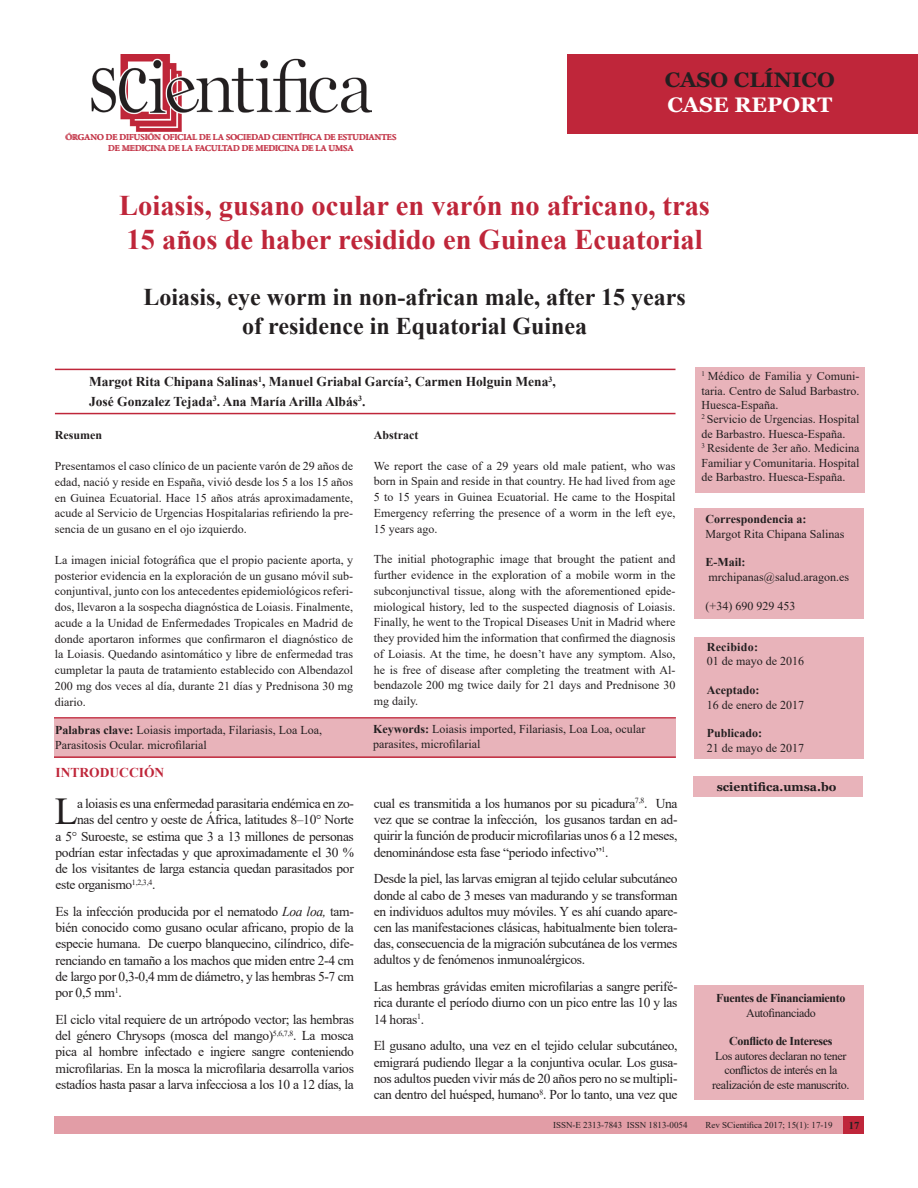
<style>
.page{position:relative;width:918px;height:1188px;background:#fff}
.page>*{position:absolute;margin:0;border:0;box-sizing:border-box;transform-origin:0 0}
.t1{font:37.95px "Times New Roman";color:#231f20}
.t2{font:700 28.5px/34.2px "Times New Roman";color:#bf263a}
.t3{font:700 24px "Times New Roman";color:#231f20}
.t4{font:700 21px "Georgia";color:#231f20}
.t5{font:700 21px "Georgia";color:#fff}
.t6{font:13.5px/16.2px "Times New Roman";letter-spacing:-.025em;color:#231f20;text-align:justify}
.t7{font:700 13.5px/19.5px "Times New Roman";color:#231f20}
.t8{font:700 13.5px "Times New Roman";color:#bf263a}
.t9{font:12px/15.8px "Times New Roman";color:#231f20;text-align:justify}
.t10{font:12px "Times New Roman";letter-spacing:-.03em;color:#231f20}
.t11{font:700 12px "Times New Roman";color:#231f20}
.t12{font:700 12px "Times New Roman";letter-spacing:-.03em;color:#231f20}
.t13{font:700 12px "Georgia";color:#231f20}
.t14{font:700 12px "Times New Roman";letter-spacing:.02em;color:#231f20}
.t15{font:700 10.5px "Times New Roman";color:#231f20}
.t16{font:9px "Minion Pro";color:#bf263a}
.t17{font:9px "Times New Roman";color:#231f20}
.s1{font-weight:700}
.s2{font-style:italic}
</style>
<div class="page">
<div style="left:54px;top:1117px;width:810px;height:17px;background:#e29da6"></div>
<div style="left:568px;top:54px;width:350px;height:79px;background:#bf263a"></div>
<img style="left:91px;top:54px;width:279px;height:78px">
<hr style="left:55px;top:413px;width:621px;height:1px;background:#bf263a">
<hr style="left:55px;top:369px;width:621px;height:1px;background:#bf263a">
<div style="left:694px;top:508px;width:170px;height:111px;background:#e8b3ba"></div>
<div style="left:694px;top:638px;width:170px;height:121px;background:#e8b3ba"></div>
<div style="left:694px;top:776px;width:169px;height:20px;background:#e8b3ba"></div>
<div style="left:695px;top:368px;width:170px;height:125px;background:#e8b3ba"></div>
<hr style="left:54px;top:717px;width:622px;height:2px;background:#bf263a">
<hr style="left:54px;top:756px;width:622px;height:2px;background:#bf263a">
<div style="left:55px;top:719px;width:621px;height:37px;background:#e8b3ba"></div>
<div style="left:694px;top:986px;width:170px;height:114px;background:#e8b3ba"></div>
<p class="t16" style="left:65px;top:131px;width:332px">ÓRGANO DE DIFUSIÓN OFICIAL DE LA SOCIEDAD CIENTÍFICA DE ESTUDIANTES</p>
<p class="t16" style="left:108px;top:142px;width:247px">DE MEDICINA DE LA FACULTAD DE MEDICINA DE LA UMSA</p>
<p class="t4" style="left:665px;top:66px;width:172px">CASO CLÍNICO</p>
<p class="t5" style="left:667px;top:91px;width:166px">CASE REPORT</p>
<p class="t2" style="left:119px;top:188px;width:592px">Loiasis, gusano ocular en varón no africano, tras<br>15 años de haber residido en Guinea Ecuatorial</p>
<p class="t3" style="left:144px;top:280px;width:544px">Loiasis, eye worm in non-african male, after 15 years</p>
<p class="t3" style="left:242px;top:309px;width:346px">of residence in Equatorial Guinea</p>
<p class="t7" style="left:89px;top:371px;width:468px">Margot Rita Chipana Salinas<sup>1</sup>, Manuel Griabal García<sup>2</sup>, Carmen Holguin Mena<sup>3</sup>,<br>José Gonzalez Tejada<sup>3</sup>. Ana María Arilla Albás<sup>3</sup>.</p>
<p class="t9" style="left:702px;top:369px;width:159px;line-height:14.4px"><sup>1</sup> Médico de Familia y Comuni&shy;taria. Centro de Salud Barbastro.<br>Huesca-España.</p>
<p class="t9" style="left:702px;top:412px;width:159px;line-height:14.4px"><sup>2</sup> Servicio de Urgencias. Hospital de Barbastro. Huesca-España.</p>
<p class="t9" style="left:702px;top:441px;width:159px;line-height:14.4px"><sup>3</sup> Residente de 3er año. Medicina Familiar y Comunitaria. Hospital de Barbastro. Huesca-España.</p>
<p class="t11" style="left:374px;top:426px;width:46px">Abstract</p>
<p class="t9" style="left:374px;top:457px;width:303px">We report the case of a 29 years old male patient, who was born in Spain and reside in that country. He had lived from age 5 to 15 years in Guinea Ecuatorial. He came to the Hospital Emergency referring the presence of a worm in the left eye, 15 years ago.</p>
<p class="t9" style="left:374px;top:551px;width:303px">The initial photographic image that brought the patient and further evidence in the exploration of a mobile worm in the subconjunctival tissue, along with the aforementioned epide&shy;miological history, led to the suspected diagnosis of Loiasis.<br>Finally, he went to the Tropical Diseases Unit in Madrid where they provided him the information that confirmed the diagnosis of Loiasis. At the time, he doesn’t have any symptom. Also, he is free of disease after completing the treatment with Al&shy;bendazole 200 mg twice daily for 21 days and Prednisone 30 mg daily.</p>
<p class="t11" style="left:55px;top:427px;width:49px">Resumen</p>
<p class="t9" style="left:55px;top:458px;width:300px">Presentamos el caso clínico de un paciente varón de 29 años de edad, nació y reside en España, vivió desde los 5 a los 15 años en Guinea Ecuatorial. Hace 15 años atrás aproximadamente, acude al Servicio de Urgencias Hospitalarias refiriendo la pre&shy;sencia de un gusano en el ojo izquierdo.</p>
<p class="t9" style="left:55px;top:552px;width:300px">La imagen inicial fotográfica que el propio paciente aporta, y posterior evidencia en la exploración de un gusano móvil sub&shy;conjuntival, junto con los antecedentes epidemiológicos referi&shy;dos, llevaron a la sospecha diagnóstica de Loiasis. Finalmente, acude a la Unidad de Enfermedades Tropicales en Madrid de donde aportaron informes que confirmaron el diagnóstico de la Loiasis. Quedando asintomático y libre de enfermedad tras cumpletar la pauta de tratamiento establecido con Albendazol 200 mg dos veces al día, durante 21 días y Prednisona 30 mg diario.</p>
<p class="t11" style="left:706px;top:511px;width:102px">Correspondencia a:</p>
<p class="t9" style="left:706px;top:525px;width:140px">Margot Rita Chipana Salinas</p>
<p class="t11" style="left:706px;top:554px;width:41px">E-Mail:</p>
<p class="t9" style="left:709px;top:569px;width:142px">mrchipanas@salud.aragon.es</p>
<p class="t9" style="left:706px;top:597px;width:91px">(+34) 690 929 453</p>
<p class="t14" style="left:707px;top:638px;width:53px">Recibido:</p>
<p class="t9" style="left:707px;top:653px;width:99px">01 de mayo de 2016</p>
<p class="t11" style="left:707px;top:682px;width:54px">Aceptado:</p>
<p class="t9" style="left:707px;top:696px;width:99px">16 de enero de 2017</p>
<p class="t11" style="left:707px;top:725px;width:57px">Publicado:</p>
<p class="t9" style="left:707px;top:740px;width:99px">21 de mayo de 2017</p>
<p class="t9" style="left:373px;top:722px;width:274px;line-height:14.4px"><span class="s1">Keywords:</span> Loiasis imported, Filariasis, Loa Loa, ocular parasites, microfilarial</p>
<p class="t9" style="left:55px;top:723px;width:268px;line-height:14.4px"><span class="s1">Palabras clave:</span> Loiasis importada, Filariasis, Loa Loa,<br>Parasitosis Ocular. microfilarial</p>
<p class="t8" style="left:56px;top:763px;width:110px">INTRODUCCIÓN</p>
<p class="t1" style="left:55px;top:785px;width:25px">L</p>
<p class="t6" style="left:77px;top:795px;width:278px">a loiasis es una enfermedad parasitaria endémica en zo-</p>
<p class="t6" style="left:77px;top:811px;width:278px">nas del centro y oeste de África, latitudes 8–10° Norte</p>
<p class="t6" style="left:56px;top:828px;width:300px">a 5° Suroeste, se estima que 3 a 13 millones de personas</p>
<p class="t6" style="left:56px;top:844px;width:300px">podrían estar infectadas y que aproximadamente el 30 %</p>
<p class="t6" style="left:56px;top:860px;width:300px">de los visitantes de larga estancia quedan parasitados por</p>
<p class="t6" style="left:56px;top:876px;width:102px">este organismo<sup>1,2,3,4</sup>.</p>
<p class="t6" style="left:56px;top:903px;width:300px">Es la infección producida por el nematodo <span class="s2">Loa loa,</span> tam&shy;bién conocido como gusano ocular africano, propio de la especie humana. De cuerpo blanquecino, cilíndrico, dife&shy;renciando en tamaño a los machos que miden entre 2-4 cm de largo por 0,3-0,4 mm de diámetro, y las hembras 5-7 cm por 0,5 mm<sup>1</sup>.</p>
<p class="t6" style="left:56px;top:1011px;width:300px">El ciclo vital requiere de un artrópodo vector; las hembras del género Chrysops (mosca del mango)<sup>5,6,7,8</sup>. La mosca pica al hombre infectado e ingiere sangre conteniendo microfilarias. En la mosca la microfilaria desarrolla varios estadíos hasta pasar a larva infecciosa a los 10 a 12 días, la</p>
<p class="t6" style="left:374px;top:795px;width:305px">cual es transmitida a los humanos por su picadura<sup>7,8</sup>. Una vez que se contrae la infección, los gusanos tardan en ad&shy;quirir la función de producir microfilarias unos 6 a 12 meses, denominándose esta fase “periodo infectivo”<sup>1</sup>.</p>
<p class="t6" style="left:374px;top:870px;width:305px">Desde la piel, las larvas emigran al tejido celular subcutáneo donde al cabo de 3 meses van madurando y se transforman en individuos adultos muy móviles. Y es ahí cuando apare&shy;cen las manifestaciones clásicas, habitualmente bien tolera&shy;das, consecuencia de la migración subcutánea de los vermes adultos y de fenómenos inmunoalérgicos.</p>
<p class="t6" style="left:374px;top:978px;width:305px">Las hembras grávidas emiten microfilarias a sangre perifé&shy;rica durante el período diurno con un pico entre las 10 y las 14 horas<sup>1</sup>.</p>
<p class="t6" style="left:374px;top:1037px;width:305px">El gusano adulto, una vez en el tejido celular subcutáneo, emigrará pudiendo llegar a la conjuntiva ocular. Los gusa&shy;nos adultos pueden vivir más de 20 años pero no se multipli&shy;can dentro del huésped, humano<sup>8</sup>. Por lo tanto, una vez que</p>
<p class="t13" style="left:717px;top:779px;width:121px">scientifica.umsa.bo</p>
<p class="t12" style="left:716px;top:989px;width:131px">Fuentes de Financiamiento</p>
<p class="t10" style="left:746px;top:1004px;width:71px">Autofinanciado</p>
<p class="t12" style="left:729px;top:1033px;width:105px">Conflicto de Intereses</p>
<p class="t10" style="left:715px;top:1047px;width:133px">Los autores declaran no tener</p>
<p class="t10" style="left:724px;top:1062px;width:114px">conflictos de interés en la</p>
<p class="t10" style="left:712px;top:1076px;width:139px">realización de este manuscrito.</p>
<p class="t17" style="left:553px;top:1119px;width:136px">ISSN-E 2313-7843 ISSN 1813-0054</p>
<p class="t17" style="left:706px;top:1119px;width:128px">Rev SCientifica 2017; 15(1): 17-19</p>
<p class="t15" style="left:850px;top:1117px;width:12px">17</p>
<p class="t15" style="left:849px;top:1118px;width:12px">17</p>
<p class="t15" style="left:850px;top:1118px;width:12px">17</p>
</div>
